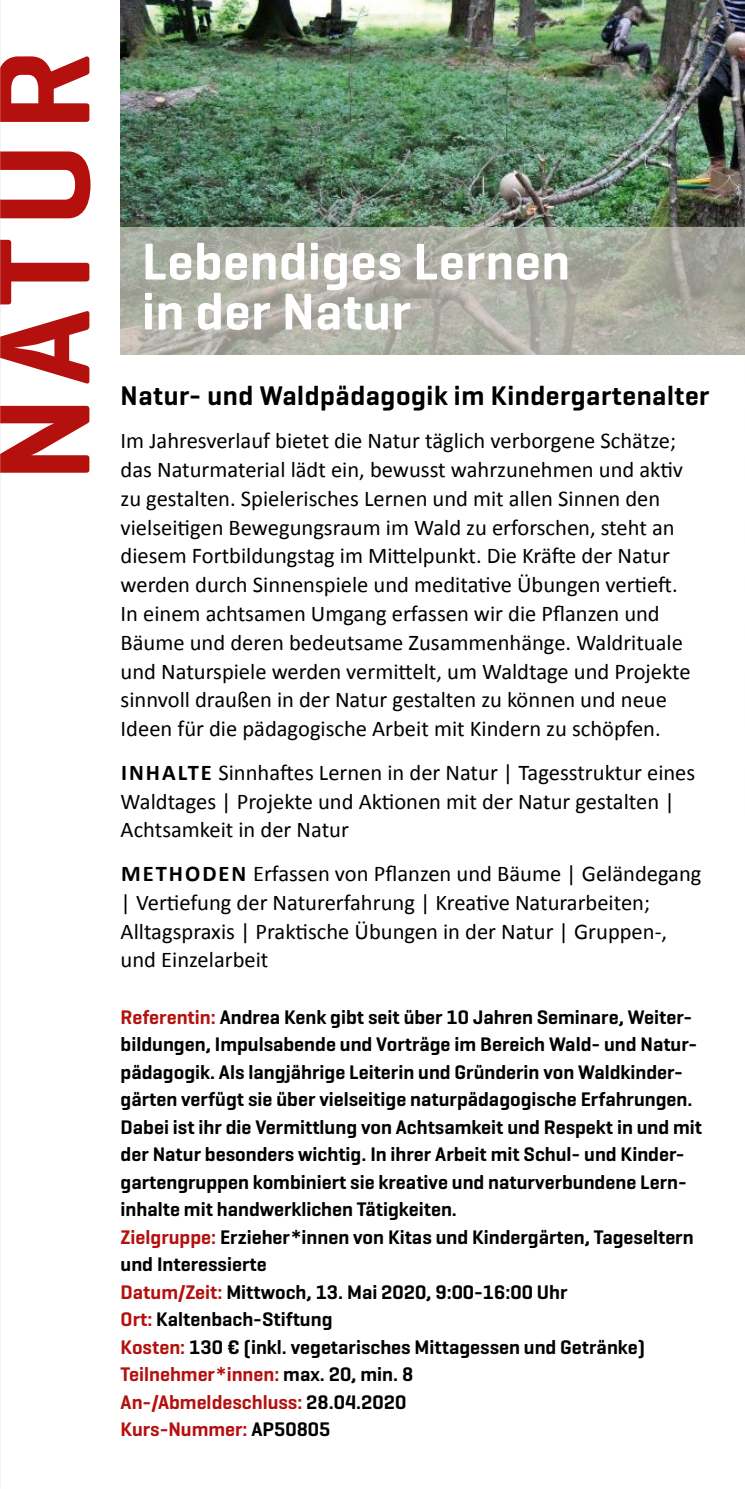
<style>
.page{position:relative;width:745px;height:1489px;background:#fff}
.page>*{position:absolute;margin:0;border:0;box-sizing:border-box;transform-origin:0 0}
.t1{font:600 52.5px/50px "Geogrotesque";letter-spacing:.01em;color:#fff}
.t2{font:600 27.5px "Geogrotesque";letter-spacing:.02em;color:#000}
.t3{font:22.5px/28.8px "Calibri";color:#000}
.t4{font:600 20px/27.5px "Geogrotesque";color:#000}
.s1{font-weight:700}
.s2{color:#b4100d}
</style>
<div class="page">
<svg style="left:0;top:56px;width:90px;height:416px"></svg>
<hr style="left:744px;top:0;width:1px;height:1488px;background:#cecbc3">
<img style="left:120px;top:0;width:624px;height:227px">
<svg style="left:120px;top:227px;width:624px;height:127px;background:#adaea3"></svg>
<svg style="left:744px;top:56px;width:1px;height:766px"></svg>
<img style="left:0;top:1170px;width:1px;height:318px">
<h1 class="t1" style="left:142px;top:236px;width:429px">Lebendiges Lernen in der Natur</h1>
<p class="t2" style="left:120px;top:378px;width:590px">Natur- und Waldpädagogik im Kindergartenalter</p>
<p class="t3" style="left:120px;top:425px;width:571px">Im Jahresverlauf bietet die Natur täglich verborgene Schätze; das Naturmaterial lädt ein, bewusst wahrzunehmen und aktiv zu gestalten. Spielerisches Lernen und mit allen Sinnen den vielseitigen Bewegungsraum im Wald zu erforschen, steht an diesem Fortbildungstag im Mittelpunkt. Die Kräfte der Natur werden durch Sinnenspiele und meditative Übungen vertieft.<br>In einem achtsamen Umgang erfassen wir die Pflanzen und Bäume und deren bedeutsame Zusammenhänge. Waldrituale und Naturspiele werden vermittelt, um Waldtage und Projekte sinnvoll draußen in der Natur gestalten zu können und neue Ideen für die pädagogische Arbeit mit Kindern zu schöpfen.</p>
<p class="t3" style="left:120px;top:757px;width:576px"><span class="s1">INHALTE</span> Sinnhaftes Lernen in der Natur | Tagesstruktur eines<br>Waldtages | Projekte und Aktionen mit der Natur gestalten |<br>Achtsamkeit in der Natur</p>
<p class="t3" style="left:121px;top:858px;width:582px"><span class="s1">METHODEN</span> Erfassen von Pflanzen und Bäume | Geländegang | Vertiefung der Naturerfahrung | Kreative Naturarbeiten; Alltagspraxis | Praktische Übungen in der Natur | Gruppen-, und Einzelarbeit</p>
<p class="t4" style="left:120px;top:1002px;width:582px"><span class="s2">Referentin:</span> Andrea Kenk gibt seit über 10 Jahren Seminare, Weiter&shy;bildungen, Impulsabende und Vorträge im Bereich Wald- und Natur&shy;pädagogik. Als langjährige Leiterin und Gründerin von Waldkinder&shy;gärten verfügt sie über vielseitige naturpädagogische Erfahrungen.<br>Dabei ist ihr die Vermittlung von Achtsamkeit und Respekt in und mit der Natur besonders wichtig. In ihrer Arbeit mit Schul- und Kinder&shy;gartengruppen kombiniert sie kreative und naturverbundene Lern&shy;inhalte mit handwerklichen Tätigkeiten.<br><span class="s2">Zielgruppe:</span> Erzieher*innen von Kitas und Kindergärten, Tageseltern und Interessierte<br><span class="s2">Datum/Zeit:</span> Mittwoch, 13. Mai 2020, 9:00-16:00 Uhr<br><span class="s2">Ort:</span> Kaltenbach-Stiftung<br><span class="s2">Kosten:</span> 130 € (inkl. vegetarisches Mittagessen und Getränke)<br><span class="s2">Teilnehmer*innen:</span> max. 20, min. 8<br><span class="s2">An-/Abmeldeschluss:</span> 28.04.2020<br><span class="s2">Kurs-Nummer:</span> AP50805</p>
</div>
